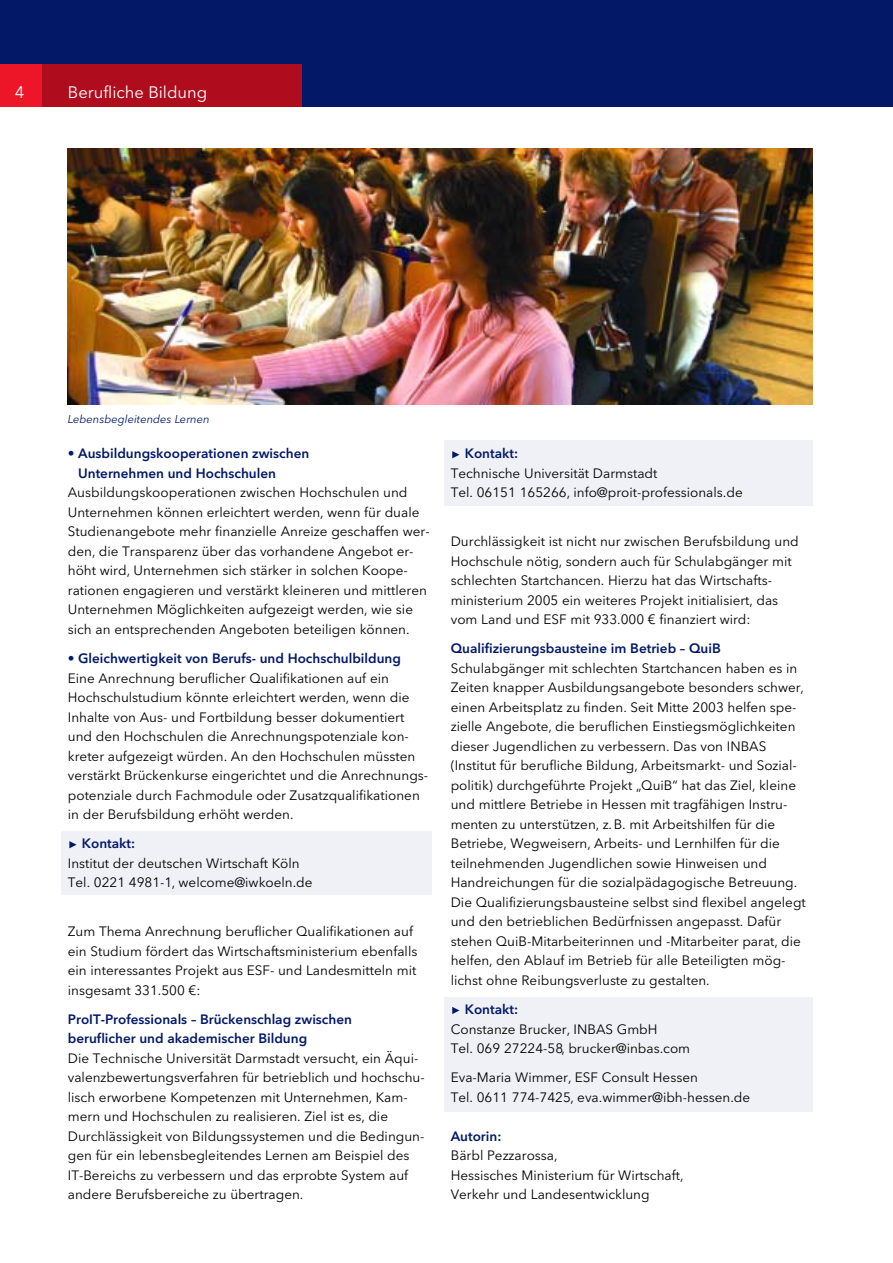
<style>
.page{position:relative;width:893px;height:1263px;background:#fff}
.page>*{position:absolute;margin:0;border:0;box-sizing:border-box;transform-origin:0 0}
.t1{font:16.5px "Avenir Next LT Pro";color:#fff}
.t2{font:13.5px/19.5px "Avenir Next LT Pro";color:#000}
.t3{font:600 13.5px/19.5px "Avenir Next LT Pro";color:#031968}
.t4{font:italic 11.25px "Avenir Next LT Pro";color:#031968}
</style>
<div class="page">
<div style="left:61px;top:831px;width:370px;height:64px;background:#f0f1f6"></div>
<div style="left:444px;top:997px;width:368px;height:115px;background:#f0f1f6"></div>
<div style="left:0;top:0;width:892px;height:106px;background:#031968"></div>
<div style="left:0;top:64px;width:42px;height:42px;background:#ed1628"></div>
<div style="left:42px;top:64px;width:260px;height:42px;background:#af0d1e"></div>
<svg style="left:69px;top:841px;width:8px;height:7px"></svg>
<div style="left:444px;top:440px;width:368px;height:66px;background:#f0f1f6"></div>
<svg style="left:452px;top:1007px;width:7px;height:7px"></svg>
<svg style="left:452px;top:451px;width:7px;height:7px"></svg>
<img style="left:68px;top:149px;width:744px;height:255px">
<p class="t1" style="left:15px;top:85px;width:11px">4</p>
<p class="t1" style="left:68px;top:85px;width:141px">Berufliche Bildung</p>
<p class="t4" style="left:68px;top:415px;width:143px">Lebensbegleitendes Lernen</p>
<p class="t3" style="left:78px;top:445px;width:233px;text-indent:-10px">• Ausbildungskooperationen zwischen<br>Unternehmen und Hochschulen</p>
<p class="t2" style="left:68px;top:484px;width:363px">Ausbildungskooperationen zwischen Hochschulen und Unternehmen können erleichtert werden, wenn für duale Studienangebote mehr finanzielle Anreize geschaffen wer&shy;den, die Transparenz über das vorhandene Angebot er&shy;höht wird, Unternehmen sich stärker in solchen Koope&shy;rationen engagieren und verstärkt kleineren und mittleren Unternehmen Möglichkeiten aufgezeigt werden, wie sie sich an entsprechenden Angeboten beteiligen können.</p>
<p class="t3" style="left:68px;top:650px;width:335px">• Gleichwertigkeit von Berufs- und Hochschulbildung</p>
<p class="t2" style="left:68px;top:669px;width:362px">Eine Anrechnung beruflicher Qualifikationen auf ein Hochschulstudium könnte erleichtert werden, wenn die Inhalte von Aus- und Fortbildung besser dokumentiert und den Hochschulen die Anrechnungspotenziale kon&shy;kreter aufgezeigt würden. An den Hochschulen müssten verstärkt Brückenkurse eingerichtet und die Anrechnungs&shy;potenziale durch Fachmodule oder Zusatzqualifikationen in der Berufsbildung erhöht werden.</p>
<p class="t3" style="left:82px;top:835px;width:55px">Kontakt:</p>
<p class="t2" style="left:68px;top:855px;width:246px">Institut der deutschen Wirtschaft Köln<br>Tel. 0221 4981-1, welcome@iwkoeln.de</p>
<p class="t2" style="left:68px;top:923px;width:351px">Zum Thema Anrechnung beruflicher Qualifikationen auf ein Studium fördert das Wirtschaftsministerium ebenfalls ein interessantes Projekt aus ESF- und Landesmitteln mit insgesamt 331.500 €:</p>
<p class="t3" style="left:68px;top:1011px;width:286px">ProIT-Professionals – Brückenschlag zwischen beruflicher und akademischer Bildung</p>
<p class="t2" style="left:68px;top:1050px;width:358px">Die Technische Universität Darmstadt versucht, ein Äqui&shy;valenzbewertungsverfahren für betrieblich und hochschu&shy;lisch erworbene Kompetenzen mit Unternehmen, Kam&shy;mern und Hochschulen zu realisieren. Ziel ist es, die Durchlässigkeit von Bildungssystemen und die Bedingun&shy;gen für ein lebensbegleitendes Lernen am Beispiel des IT-Bereichs zu verbessern und das erprobte System auf andere Berufsbereiche zu übertragen.</p>
<p class="t3" style="left:464px;top:445px;width:55px">Kontakt:</p>
<p class="t2" style="left:451px;top:465px;width:293px">Technische Universität Darmstadt<br>Tel. 06151 165266, info@proit-professionals.de</p>
<p class="t2" style="left:451px;top:533px;width:349px">Durchlässigkeit ist nicht nur zwischen Berufsbildung und Hochschule nötig, sondern auch für Schulabgänger mit schlechten Startchancen. Hierzu hat das Wirtschafts&shy;ministerium 2005 ein weiteres Projekt initialisiert, das vom Land und ESF mit 933.000 € finanziert wird:</p>
<p class="t3" style="left:451px;top:640px;width:271px">Qualifizierungsbausteine im Betrieb – QuiB</p>
<p class="t2" style="left:451px;top:660px;width:356px">Schulabgänger mit schlechten Startchancen haben es in Zeiten knapper Ausbildungsangebote besonders schwer, einen Arbeitsplatz zu finden. Seit Mitte 2003 helfen spe&shy;zielle Angebote, die beruflichen Einstiegsmöglichkeiten dieser Jugendlichen zu verbessern. Das von INBAS (Institut für berufliche Bildung, Arbeitsmarkt- und Sozial&shy;politik) durchgeführte Projekt „QuiB“ hat das Ziel, kleine und mittlere Betriebe in Hessen mit tragfähigen Instru&shy;menten zu unterstützen, z.B. mit Arbeitshilfen für die Betriebe, Wegweisern, Arbeits- und Lernhilfen für die teilnehmenden Jugendlichen sowie Hinweisen und Handreichungen für die sozialpädagogische Betreuung.<br>Die Qualifizierungsbausteine selbst sind flexibel angelegt und den betrieblichen Bedürfnissen angepasst. Dafür stehen QuiB-Mitarbeiterinnen und -Mitarbeiter parat, die helfen, den Ablauf im Betrieb für alle Beteiligten mög&shy;lichst ohne Reibungsverluste zu gestalten.</p>
<p class="t3" style="left:464px;top:1001px;width:55px">Kontakt:</p>
<p class="t2" style="left:451px;top:1020px;width:241px">Constanze Brucker, INBAS GmbH<br>Tel. 069 27224-58, brucker@inbas.com</p>
<p class="t2" style="left:451px;top:1069px;width:301px">Eva-Maria Wimmer, ESF Consult Hessen<br>Tel. 0611 774-7425, eva.wimmer@ibh-hessen.de</p>
<p class="t3" style="left:451px;top:1128px;width:52px">Autorin:</p>
<p class="t2" style="left:451px;top:1147px;width:234px">Bärbl Pezzarossa,<br>Hessisches Ministerium für Wirtschaft,<br>Verkehr und Landesentwicklung</p>
</div>
